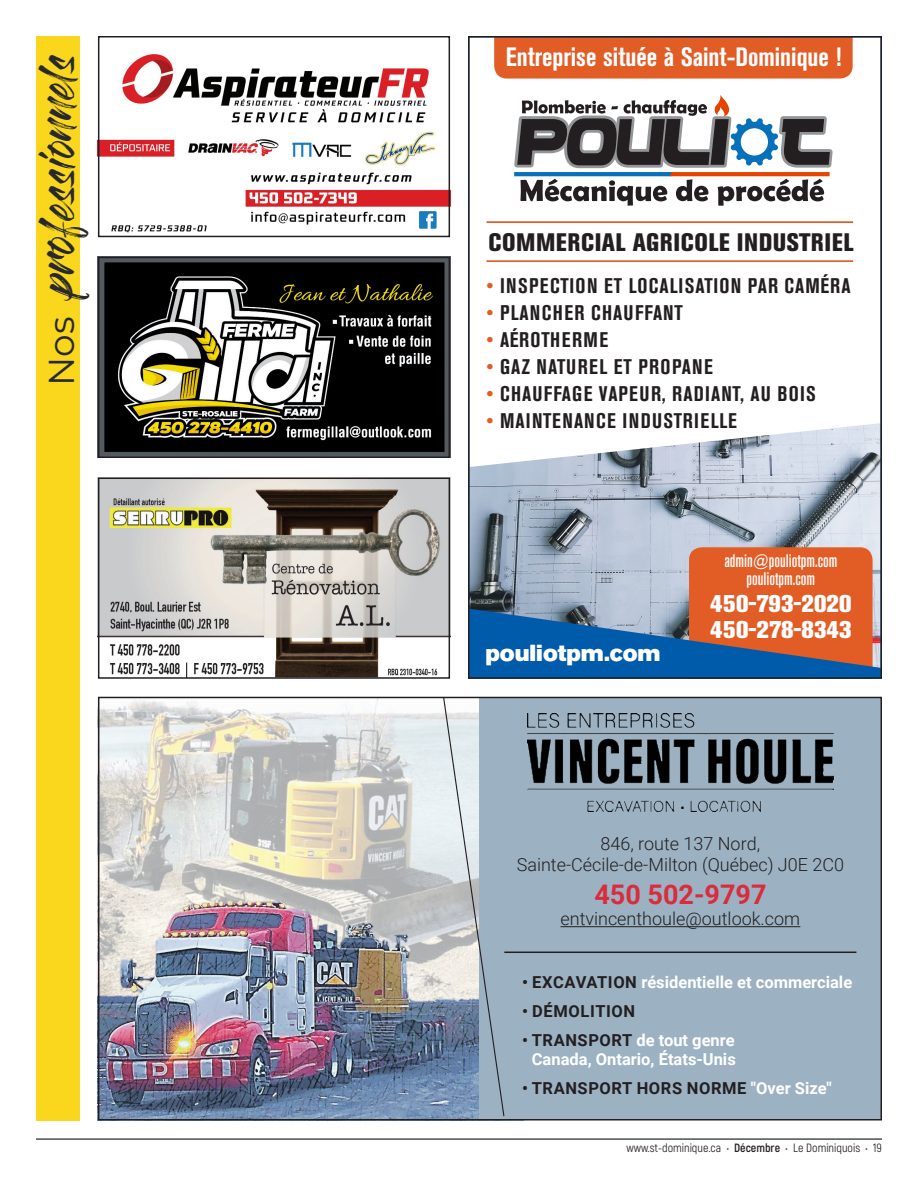
<style>
.page{position:relative;width:918px;height:1188px;background:#fff}
.page>*{position:absolute;margin:0;border:0;box-sizing:border-box;transform-origin:0 0}
.t1{font:36px "Gloss And Bloom";color:#27292d}
.t2{font:700 27px "Roboto";color:#d92c3d}
.t3{font:700 condensed 26.25px "Akzidenz Grotesk BE";color:#fff}
.t4{font:800 condensed 25.05px "Akzidenz Grotesk BE";letter-spacing:.02em;color:#231f20}
.t5{font:800 24px/25.5px "Akzidenz Grotesk BE";color:#fff}
.t6{font:23.1px "Akzidenz Grotesk BE Super";color:#fff}
.t7{font:700 condensed 21px "Akzidenz Grotesk BE";letter-spacing:.05em;color:#231f20}
.t8{font:300 18px/21.6px "Roboto";color:#231f20;text-align:center}
.t9{font:500 condensed 18px/18px "Akzidenz Grotesk BE";color:#fff;text-align:center}
.t10{font:700 16.5px/19.8px "Roboto";color:#fff;text-align:center}
.t11{font:700 16.5px "Roboto";letter-spacing:.035em;color:#231f20}
.t12{font:12px "Akrobat";color:#231f20}
.s1{font-family:"Montserrat"}
.s2{color:#e25d26}
.s3{color:#231f20}
.s4{color:#fff}
.s5{font-weight:700}
</style>
<div class="page">
<hr style="left:36px;top:1139px;width:846px;height:1px;background:#111619">
<div style="left:36px;top:36px;width:44px;height:1085px;background:#fad61c"></div>
<img style="left:101px;top:54px;width:346px;height:179px">
<div style="left:98px;top:36px;width:352px;height:201px;border:2px solid #231f20"></div>
<img style="left:101px;top:481px;width:346px;height:195px">
<div style="left:98px;top:478px;width:352px;height:201px;border:2px solid #231f20"></div>
<img style="left:101px;top:700px;width:333px;height:76px">
<img style="left:101px;top:776px;width:378px;height:342px">
<div style="left:479px;top:697px;width:403px;height:423px;background:#9cb2c3"></div>
<svg style="left:434px;top:700px;width:71px;height:417px"></svg>
<div style="left:98px;top:697px;width:784px;height:424px;border:2px solid #231f20"></div>
<hr style="left:561px;top:926px;width:239px;height:1px;background:#231f20">
<hr style="left:504px;top:952px;width:352px;height:1px;background:#231f20">
<img style="left:528px;top:713px;width:305px;height:99px">
<img style="left:101px;top:260px;width:346px;height:195px">
<div style="left:98px;top:257px;width:352px;height:201px;border:2px solid #231f20"></div>
<img style="left:471px;top:423px;width:408px;height:124px">
<div style="left:494px;top:39px;width:359px;height:40px;background:#e25d26"></div>
<svg style="left:514px;top:95px;width:319px;height:111px"></svg>
<hr style="left:487px;top:221px;width:366px;height:2px;background:#e25d26">
<hr style="left:487px;top:260px;width:366px;height:2px;background:#e25d26">
<svg style="left:471px;top:547px;width:408px;height:129px;background:#89767f"></svg>
<div style="left:468px;top:36px;width:414px;height:643px;border:2px solid #231f20"></div>
<p class="t1" style="left:41px;top:386px;width:334px;rotate:-90deg"><span class="s1">Nos</span> professionnels</p>
<p class="t3" style="left:506px;top:42px;width:337px">Entreprise située à Saint-Dominique !</p>
<p class="t4" style="left:489px;top:227px;width:367px">COMMERCIAL AGRICOLE INDUSTRIEL</p>
<p class="t7" style="left:487px;top:273px;width:366px"><span class="s2">•</span> INSPECTION ET LOCALISATION PAR CAMÉRA</p>
<p class="t7" style="left:487px;top:300px;width:198px"><span class="s2">•</span> PLANCHER CHAUFFANT</p>
<p class="t7" style="left:487px;top:327px;width:123px"><span class="s2">•</span> AÉROTHERME</p>
<p class="t7" style="left:487px;top:354px;width:228px"><span class="s2">•</span> GAZ NATUREL ET PROPANE</p>
<p class="t7" style="left:487px;top:381px;width:331px"><span class="s2">•</span> CHAUFFAGE VAPEUR, RADIANT, AU BOIS</p>
<p class="t7" style="left:487px;top:408px;width:252px"><span class="s2">•</span> MAINTENANCE INDUSTRIELLE</p>
<p class="t9" style="left:724px;top:552px;width:114px">admin@pouliotpm.com pouliotpm.com</p>
<p class="t6" style="left:485px;top:640px;width:177px">pouliotpm.com</p>
<p class="t5" style="left:710px;top:592px;width:143px">450-793-2020<br>450-278-8343</p>
<p class="t8" style="left:517px;top:832px;width:329px">846, route 137 Nord,<br>Sainte-Cécile-de-Milton (Québec) J0E 2C0</p>
<p class="t2" style="left:594px;top:875px;width:174px">450 502-9797</p>
<p class="t8" style="left:561px;top:908px;width:241px">entvincenthoule@outlook.com</p>
<p class="t10" style="left:522px;top:972px;width:332px"><span class="s3">• EXCAVATION</span> résidentielle et commerciale</p>
<p class="t11" style="left:522px;top:999px;width:115px">• DÉMOLITION</p>
<p class="t10" style="left:522px;top:1029px;width:215px"><span class="s3">• TRANSPORT</span> de tout genre<br>Canada, Ontario, États-Unis</p>
<p class="t11" style="left:522px;top:1077px;width:311px">• TRANSPORT HORS NORME <span class="s4">"Over Size"</span></p>
<p class="t12" style="left:626px;top:1141px;width:257px">www.st-dominique.ca • <span class="s5">Décembre</span> • Le Dominiquois • 19</p>
</div>
